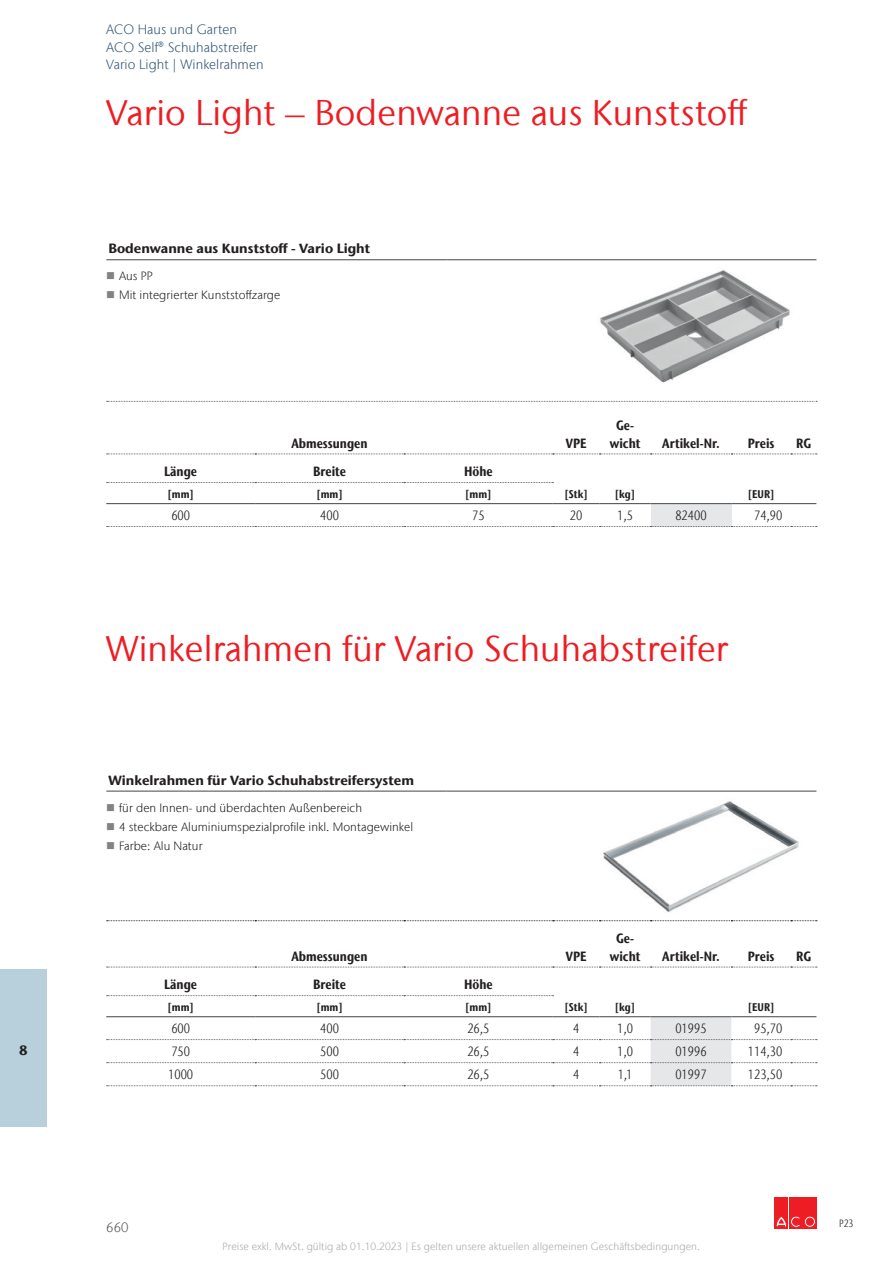
<style>
.page{position:relative;width:893px;height:1263px;background:#fff}
.page>*{position:absolute;margin:0;border:0;box-sizing:border-box;transform-origin:0 0}
.t1{font:35.7px "Stone Sans IIITC Com";letter-spacing:.005em;color:#ee1d23}
.t2{font:300 13.5px/17.9px "Stone Sans IIITC Com";letter-spacing:.005em;color:#335875}
.t3{font:300 13.5px "Stone Sans IIITC Com";color:#57585a}
.t4{font:700 13.5px "Stone Sans IIITC Com";color:#231f20}
.t5{font:700 condensed 13.35px/17.7px "Stone Sans IIITC Com";color:#231f20;text-align:center}
.t6{font:300 condensed 13.35px "Stone Sans IIITC Com";color:#231f20}
.t7{font:700 13.35px "Stone Sans IIITC Com";color:#231f20}
.t8{font:300 12px "Stone Sans IIITC Com";letter-spacing:.005em;color:#231f20}
.t9{font:700 condensed 11.1px "Stone Sans IIITC Com";color:#231f20}
.t10{font:300 10.5px "Stone Sans IIITC Com";letter-spacing:.005em;color:#a8a9ad}
.t11{font:300 condensed 10.5px "Stone Sans IIITC Com";color:#231f20}
.s1{color:#808285}
</style>
<div class="page">
<div style="left:775px;top:1197px;width:13px;height:31px;background:#ee1d23"></div>
<div style="left:789px;top:1197px;width:13px;height:31px;background:#ee1d23"></div>
<svg style="left:776px;top:1216px;width:24px;height:11px"></svg>
<div style="left:803px;top:1197px;width:13px;height:31px;background:#ee1d23"></div>
<svg style="left:804px;top:1216px;width:11px;height:11px"></svg>
<div style="left:804px;top:1216px;width:12px;height:11px;border:1px solid #ee1d23;border-radius:50%"></div>
<div style="left:806px;top:1218px;width:7px;height:7px;background:#ee1d23;border-radius:50%"></div>
<div style="left:806px;top:1218px;width:7px;height:7px;border:1px solid #ee1d23;border-radius:50%"></div>
<div style="left:0;top:969px;width:47px;height:158px;background:#b8cfdc"></div>
<svg style="left:107px;top:401px;width:710px;height:1px"></svg>
<hr style="left:106px;top:259px;width:340px;height:1px;background:#57585a">
<hr style="left:446px;top:259px;width:370px;height:1px;background:#57585a">
<div style="left:651px;top:504px;width:80px;height:22px;background:#e6e7e9"></div>
<svg style="left:107px;top:454px;width:710px;height:1px"></svg>
<svg style="left:107px;top:482px;width:446px;height:1px"></svg>
<hr style="left:106px;top:503px;width:149px;height:1px;background:#57585a">
<hr style="left:255px;top:503px;width:149px;height:1px;background:#57585a">
<hr style="left:404px;top:503px;width:149px;height:1px;background:#57585a">
<hr style="left:553px;top:503px;width:47px;height:1px;background:#57585a">
<hr style="left:600px;top:503px;width:51px;height:1px;background:#57585a">
<hr style="left:651px;top:503px;width:80px;height:1px;background:#57585a">
<hr style="left:731px;top:503px;width:60px;height:1px;background:#57585a">
<svg style="left:791px;top:503px;width:25px;height:1px"></svg>
<svg style="left:107px;top:526px;width:710px;height:1px"></svg>
<img style="left:600px;top:270px;width:190px;height:113px">
<hr style="left:106px;top:790px;width:340px;height:2px;background:#57585a">
<hr style="left:446px;top:790px;width:370px;height:2px;background:#57585a">
<svg style="left:107px;top:920px;width:710px;height:1px"></svg>
<svg style="left:107px;top:967px;width:710px;height:1px"></svg>
<svg style="left:107px;top:995px;width:446px;height:1px"></svg>
<hr style="left:106px;top:1016px;width:149px;height:1px;background:#57585a">
<svg style="left:107px;top:1016px;width:710px;height:70px"></svg>
<img style="left:603px;top:801px;width:196px;height:111px">
<p class="t4" style="left:19px;top:1042px;width:10px">8</p>
<p class="t2" style="left:106px;top:20px;width:159px">ACO Haus und Garten<br>ACO Self® Schuhabstreifer<br>Vario Light | Winkelrahmen</p>
<h1 class="t1" style="left:106px;top:90px;width:643px">Vario Light – Bodenwanne aus Kunststoff</h1>
<p class="t7" style="left:108px;top:240px;width:263px">Bodenwanne aus Kunststoff - Vario Light</p>
<p class="t8" style="left:106px;top:269px;width:48px"><span class="s1">■</span> Aus PP</p>
<p class="t8" style="left:106px;top:288px;width:176px"><span class="s1">■</span> Mit integrierter Kunststoffzarge</p>
<p class="t5" style="left:291px;top:434px;width:78px">Abmessungen</p>
<p class="t5" style="left:566px;top:434px;width:22px">VPE</p>
<p class="t5" style="left:610px;top:416px;width:32px">Ge&shy;wicht</p>
<p class="t5" style="left:662px;top:434px;width:59px">Artikel-Nr.</p>
<p class="t5" style="left:748px;top:434px;width:28px">Preis</p>
<p class="t5" style="left:796px;top:434px;width:17px">RG</p>
<p class="t5" style="left:164px;top:462px;width:34px">Länge</p>
<p class="t5" style="left:313px;top:462px;width:34px">Breite</p>
<p class="t5" style="left:464px;top:462px;width:30px">Höhe</p>
<p class="t9" style="left:168px;top:487px;width:28px">[mm]</p>
<p class="t9" style="left:316px;top:487px;width:28px">[mm]</p>
<p class="t9" style="left:465px;top:487px;width:28px">[mm]</p>
<p class="t9" style="left:565px;top:487px;width:25px">[Stk]</p>
<p class="t9" style="left:615px;top:487px;width:22px">[kg]</p>
<p class="t9" style="left:748px;top:487px;width:28px">[EUR]</p>
<p class="t6" style="left:171px;top:507px;width:20px">600</p>
<p class="t6" style="left:320px;top:507px;width:20px">400</p>
<p class="t6" style="left:472px;top:507px;width:14px">75</p>
<p class="t6" style="left:570px;top:507px;width:14px">20</p>
<p class="t6" style="left:617px;top:507px;width:17px">1,5</p>
<p class="t6" style="left:675px;top:507px;width:33px">82400</p>
<p class="t6" style="left:754px;top:507px;width:30px">74,90</p>
<h1 class="t1" style="left:106px;top:626px;width:623px">Winkelrahmen für Vario Schuhabstreifer</h1>
<p class="t7" style="left:108px;top:771px;width:307px">Winkelrahmen für Vario Schuhabstreifersystem</p>
<p class="t8" style="left:106px;top:800px;width:257px"><span class="s1">■</span> für den Innen- und überdachten Außenbereich</p>
<p class="t8" style="left:106px;top:819px;width:308px"><span class="s1">■</span> 4 steckbare Aluminiumspezialprofile inkl. Montagewinkel</p>
<p class="t8" style="left:106px;top:838px;width:98px"><span class="s1">■</span> Farbe: Alu Natur</p>
<p class="t5" style="left:291px;top:947px;width:78px">Abmessungen</p>
<p class="t5" style="left:566px;top:947px;width:22px">VPE</p>
<p class="t5" style="left:610px;top:929px;width:32px">Ge&shy;wicht</p>
<p class="t5" style="left:662px;top:947px;width:59px">Artikel-Nr.</p>
<p class="t5" style="left:748px;top:947px;width:28px">Preis</p>
<p class="t5" style="left:796px;top:947px;width:17px">RG</p>
<p class="t5" style="left:164px;top:975px;width:34px">Länge</p>
<p class="t5" style="left:313px;top:975px;width:34px">Breite</p>
<p class="t5" style="left:464px;top:975px;width:30px">Höhe</p>
<p class="t9" style="left:168px;top:1000px;width:28px">[mm]</p>
<p class="t9" style="left:316px;top:1000px;width:28px">[mm]</p>
<p class="t9" style="left:465px;top:1000px;width:28px">[mm]</p>
<p class="t9" style="left:565px;top:1000px;width:25px">[Stk]</p>
<p class="t9" style="left:615px;top:1000px;width:22px">[kg]</p>
<p class="t9" style="left:748px;top:1000px;width:28px">[EUR]</p>
<p class="t6" style="left:171px;top:1020px;width:20px">600</p>
<p class="t6" style="left:320px;top:1020px;width:20px">400</p>
<p class="t6" style="left:467px;top:1020px;width:24px">26,5</p>
<p class="t6" style="left:573px;top:1020px;width:8px">4</p>
<p class="t6" style="left:617px;top:1020px;width:17px">1,0</p>
<p class="t6" style="left:675px;top:1020px;width:33px">01995</p>
<p class="t6" style="left:754px;top:1020px;width:30px">95,70</p>
<p class="t6" style="left:171px;top:1043px;width:20px">750</p>
<p class="t6" style="left:320px;top:1043px;width:20px">500</p>
<p class="t6" style="left:467px;top:1043px;width:24px">26,5</p>
<p class="t6" style="left:573px;top:1043px;width:8px">4</p>
<p class="t6" style="left:617px;top:1043px;width:17px">1,0</p>
<p class="t6" style="left:675px;top:1043px;width:33px">01996</p>
<p class="t6" style="left:748px;top:1043px;width:36px">114,30</p>
<p class="t6" style="left:168px;top:1067px;width:27px">1000</p>
<p class="t6" style="left:320px;top:1067px;width:20px">500</p>
<p class="t6" style="left:467px;top:1067px;width:24px">26,5</p>
<p class="t6" style="left:573px;top:1067px;width:8px">4</p>
<p class="t6" style="left:618px;top:1067px;width:16px">1,1</p>
<p class="t6" style="left:675px;top:1067px;width:33px">01997</p>
<p class="t6" style="left:748px;top:1067px;width:36px">123,50</p>
<p class="t3" style="left:106px;top:1219px;width:24px">660</p>
<p class="t10" style="left:223px;top:1240px;width:479px">Preise exkl. MwSt. gültig ab 01.10.2023 | Es gelten unsere aktuellen allgemeinen Geschäftsbedingungen.</p>
<p class="t11" style="left:839px;top:1217px;width:16px">P23</p>
</div>
